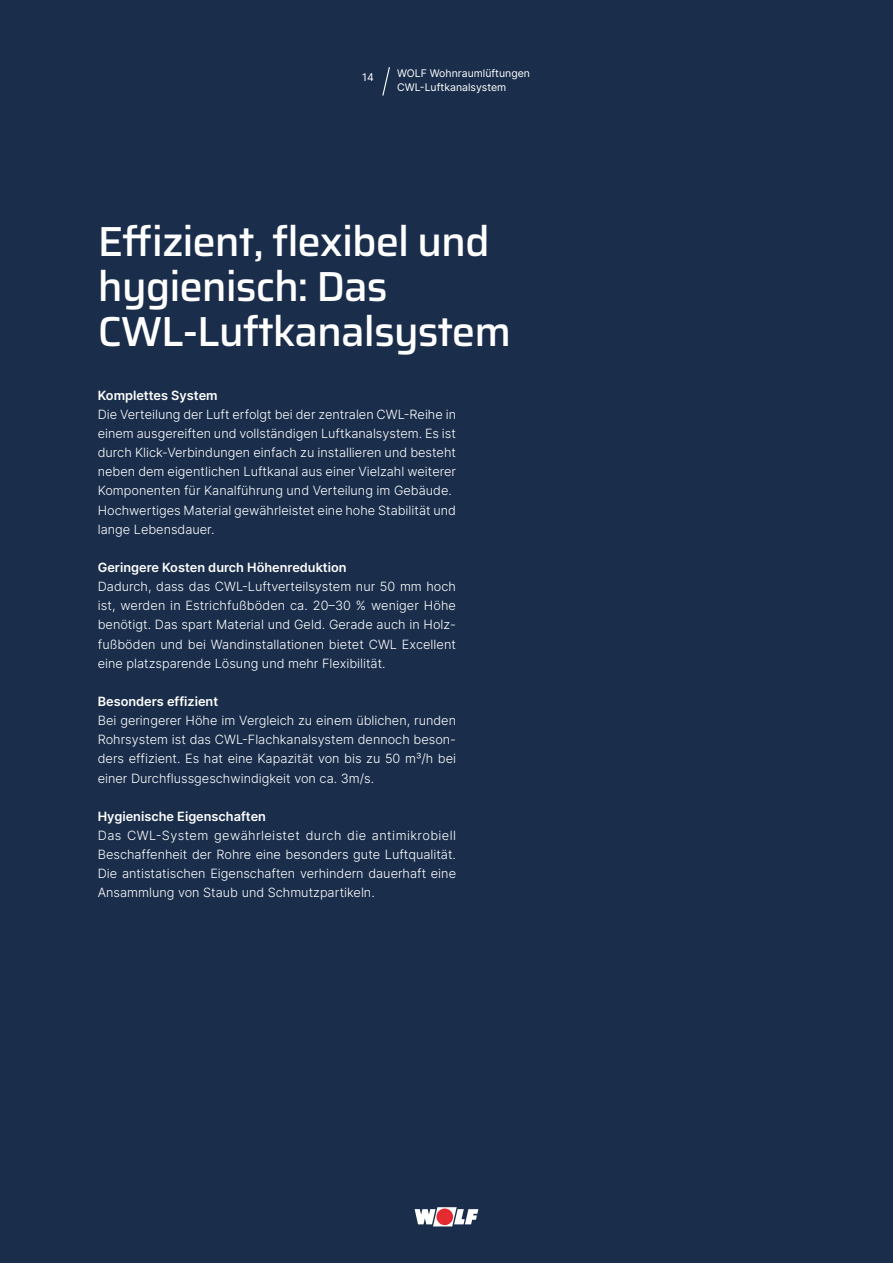
<style>
.page{position:relative;width:893px;height:1263px;background:#1a2e4b}
.page>*{position:absolute;margin:0;border:0;box-sizing:border-box;transform-origin:0 0}
.t1{font:500 42px/45px "Saira";letter-spacing:-.025em;color:#fff}
.t2{font:300 12.75px/19.2px "Inter";color:#fff;text-align:justify}
.t3{font:600 12.75px "Inter";color:#fff}
.t4{font:10.5px/13.5px "Inter";color:#fff}
</style>
<div class="page">
<svg style="left:382px;top:67px;width:8px;height:29px"></svg>
<svg style="left:415px;top:1207px;width:63px;height:19px"></svg>
<div style="left:436px;top:1208px;width:17px;height:17px;background:#e62a32;border-radius:50%"></div>
<p class="t4" style="left:362px;top:71px;width:13px">14</p>
<p class="t4" style="left:397px;top:66px;width:134px">WOLF Wohnraumlüftungen<br>CWL-Luftkanalsystem</p>
<h1 class="t1" style="left:98px;top:217px;width:415px">Effizient, flexibel und hygienisch: Das<br>CWL-Luftkanalsystem</h1>
<p class="t3" style="left:98px;top:386px;width:121px">Komplettes System</p>
<p class="t2" style="left:98px;top:404px;width:360px;text-align:left">Die Verteilung der Luft erfolgt bei der zentralen CWL-Reihe in einem ausgereiften und vollständigen Luftkanalsystem. Es ist durch Klick-Verbindungen einfach zu installieren und besteht neben dem eigentlichen Luftkanal aus einer Vielzahl weiterer Komponenten für Kanalführung und Verteilung im Gebäude.<br>Hochwertiges Material gewährleistet eine hohe Stabilität und lange Lebensdauer.</p>
<p class="t3" style="left:98px;top:558px;width:250px">Geringere Kosten durch Höhenreduktion</p>
<p class="t2" style="left:98px;top:577px;width:360px">Dadurch, dass das CWL-Luftverteilsystem nur 50 mm hoch ist, werden in Estrichfußböden ca. 20–30 % weniger Höhe benötigt. Das spart Material und Geld. Gerade auch in Holz&shy;fußböden und bei Wandinstallationen bietet CWL Excellent eine platzsparende Lösung und mehr Flexibilität.</p>
<p class="t3" style="left:98px;top:692px;width:122px">Besonders effizient</p>
<p class="t2" style="left:98px;top:710px;width:360px">Bei geringerer Höhe im Vergleich zu einem üblichen, runden Rohrsystem ist das CWL-Flachkanalsystem dennoch beson&shy;ders effizient. Es hat eine Kapazität von bis zu 50 m³/h bei einer Durchflussgeschwindigkeit von ca. 3m/s.</p>
<p class="t3" style="left:98px;top:807px;width:170px">Hygienische Eigenschaften</p>
<p class="t2" style="left:98px;top:825px;width:360px">Das CWL-System gewährleistet durch die antimikrobiell Beschaffenheit der Rohre eine besonders gute Luftqualität.<br>Die antistatischen Eigenschaften verhindern dauerhaft eine Ansammlung von Staub und Schmutzpartikeln.</p>
</div>
